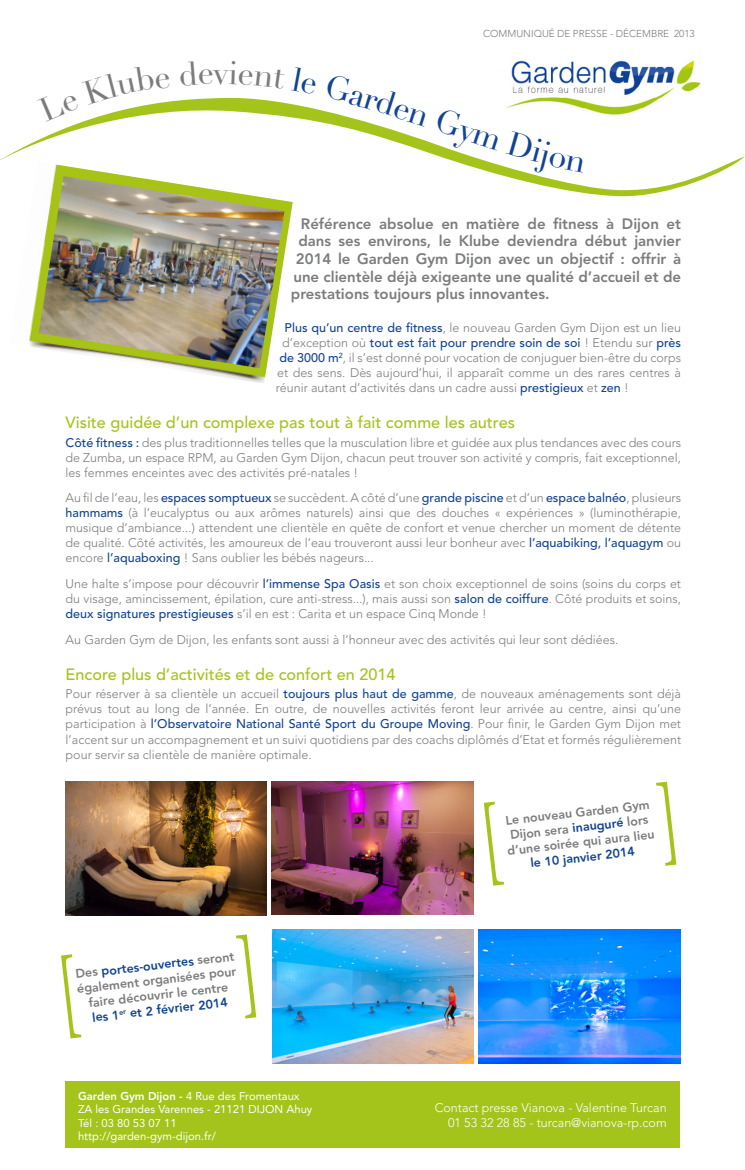
<style>
.page{position:relative;width:745px;height:1170px;background:#fff}
.page>*{position:absolute;margin:0;border:0;box-sizing:border-box;transform-origin:0 0}
.t1{font:32.5px "Didot LT Std";color:#7b7c7e}
.t2{font:500 16.25px "Avenir LT Std";color:#a4c41b}
.t3{font:800 15px "Avenir LT Std";color:#7b7c7e}
.t4{font:300 12.5px/15px "Avenir LT Std";color:#7b7c7e;text-align:justify}
.t5{font:800 12.5px/15px "Avenir LT Std";color:#7b7c7e;text-align:center}
.t6{font:300 12.5px "Avenir LT Std";color:#fff}
.t7{font:500 12.5px "Avenir LT Std";color:#124493}
.t8{font:800 12.5px "Avenir LT Std";color:#124493}
.t9{font:11.25px "Avenir LT Std";color:#fff}
.t10{font:300 10px "Avenir LT Std";color:#7b7c7e}
.s1{font-weight:500;color:#124493}
.s2{font-weight:300;color:#7b7c7e}
.s3{color:#7b7c7e}
.s4{font-weight:800}
.s5{color:#124493}
</style>
<div class="page">
<div style="left:66px;top:1081px;width:613px;height:67px;background:#a4c41b"></div>
<img style="left:511px;top:60px;width:190px;height:38px">
<img style="left:28px;top:200px;width:264px;height:183px">
<img style="left:39px;top:197px;width:245px;height:171px">
<svg style="left:0;top:98px;width:744px;height:99px"></svg>
<img style="left:272px;top:781px;width:201px;height:133px">
<img style="left:478px;top:929px;width:201px;height:134px">
<img style="left:66px;top:781px;width:200px;height:134px">
<img style="left:272px;top:929px;width:201px;height:134px">
<svg style="left:37px;top:98px;width:133px;height:23px"></svg>
<svg style="left:325px;top:98px;width:103px;height:28px"></svg>
<svg style="left:434px;top:108px;width:151px;height:65px"></svg>
<p class="t1" style="left:213px;top:53px;width:17px">v</p>
<p class="t10" style="left:483px;top:28px;width:213px">COMMUNIQUÉ DE PRESSE - DÉCEMBRE 2013</p>
<p class="t3" style="left:301px;top:215px;width:381px">Référence absolue en matière de fitness à Dijon et</p>
<p class="t3" style="left:298px;top:232px;width:384px">dans ses environs, le Klube deviendra début janvier</p>
<p class="t3" style="left:296px;top:250px;width:386px">2014 le Garden Gym Dijon avec un objectif : offrir à</p>
<p class="t3" style="left:293px;top:267px;width:389px">une clientèle déjà exigeante une qualité d’accueil et de</p>
<p class="t3" style="left:291px;top:285px;width:260px">prestations toujours plus innovantes.</p>
<p class="t4" style="left:284px;top:320px;width:397px"><span class="s1">Plus qu’un centre de fitness</span>, le nouveau Garden Gym Dijon est un lieu</p>
<p class="t7" style="left:282px;top:335px;width:400px"><span class="s2">d’exception où</span> tout est fait pour prendre soin de soi <span class="s2">! Etendu sur</span> près</p>
<p class="t4" style="left:279px;top:350px;width:402px"><span class="s1">de 3000 m</span><sup>2</sup>, il s’est donné pour vocation de conjuguer bien-être du corps</p>
<p class="t4" style="left:277px;top:365px;width:405px">et des sens. Dès aujourd’hui, il apparaît comme un des rares centres à</p>
<p class="t4" style="left:276px;top:380px;width:354px">réunir autant d’activités dans un cadre aussi <span class="s1">prestigieux</span> et <span class="s1">zen</span> !</p>
<p class="t2" style="left:66px;top:413px;width:450px">Visite guidée d’un complexe pas tout à fait comme les autres</p>
<p class="t4" style="left:66px;top:435px;width:616px"><span class="s1">Côté fitness :</span> des plus traditionnelles telles que la musculation libre et guidée aux plus tendances avec des cours de Zumba, un espace RPM, au Garden Gym Dijon, chacun peut trouver son activité y compris, fait exceptionnel, les femmes enceintes avec des activités pré-natales !</p>
<p class="t4" style="left:66px;top:490px;width:616px">Au fil de l’eau, les <span class="s1">espaces somptueux</span> se succèdent. A côté d’une <span class="s1">grande piscine</span> et d’un <span class="s1">espace balnéo</span>, plusieurs <span class="s1">hammams</span> (à l’eucalyptus ou aux arômes naturels) ainsi que des douches « expériences » (luminothérapie, musique d’ambiance...) attendent une clientèle en quête de confort et venue chercher un moment de détente de qualité. Côté activités, les amoureux de l’eau trouveront aussi leur bonheur avec <span class="s1">l’aquabiking, l’aquagym</span> ou encore <span class="s1">l’aquaboxing</span> ! Sans oublier les bébés nageurs...</p>
<p class="t4" style="left:66px;top:576px;width:616px">Une halte s’impose pour découvrir <span class="s1">l’immense Spa Oasis</span> et son choix exceptionnel de soins (soins du corps et du visage, amincissement, épilation, cure anti-stress...), mais aussi son <span class="s1">salon de coiffure</span>. Côté produits et soins, <span class="s1">deux signatures prestigieuses</span> s’il en est : Carita et un espace Cinq Monde !</p>
<p class="t4" style="left:66px;top:631px;width:554px">Au Garden Gym de Dijon, les enfants sont aussi à l’honneur avec des activités qui leur sont dédiées.</p>
<p class="t2" style="left:66px;top:664px;width:331px">Encore plus d’activités et de confort en 2014</p>
<p class="t4" style="left:66px;top:686px;width:616px">Pour réserver à sa clientèle un accueil <span class="s1">toujours plus haut de gamme</span>, de nouveaux aménagements sont déjà prévus tout au long de l’année. En outre, de nouvelles activités feront leur arrivée au centre, ainsi qu’une participation à <span class="s1">l’Observatoire National Santé Sport du Groupe Moving</span>. Pour finir, le Garden Gym Dijon met l’accent sur un accompagnement et un suivi quotidiens par des coachs diplômés d’Etat et formés régulièrement pour servir sa clientèle de manière optimale.</p>
<p class="t8" style="left:75px;top:965px;width:161px;rotate:-6deg"><span class="s3">Des</span> portes-ouvertes <span class="s3">seront</span></p>
<p class="t5" style="left:76px;top:980px;width:161px;rotate:-6deg">également organisées pour</p>
<p class="t5" style="left:88px;top:994px;width:142px;rotate:-6deg">faire découvrir le centre</p>
<p class="t8" style="left:92px;top:1009px;width:29px;rotate:-6deg">les 1</p>
<p class="t8" style="left:129px;top:1005px;width:100px;rotate:-6deg">et 2 février 2014</p>
<p class="t9" style="left:78px;top:1088px;width:223px"><span class="s4">Garden Gym Dijon -</span> 4 Rue des Fromentaux</p>
<p class="t9" style="left:78px;top:1102px;width:236px">ZA les Grandes Varennes - 21121 DIJON Ahuy</p>
<p class="t9" style="left:78px;top:1115px;width:100px">Tél : 03 80 53 07 11</p>
<p class="t9" style="left:78px;top:1129px;width:139px">http://garden-gym-dijon.fr/</p>
<p class="t5" style="left:503px;top:812px;width:149px;rotate:-6deg">Le nouveau Garden Gym<br>Dijon sera <span class="s5">inauguré</span> lors d’une soirée qui aura lieu <span class="s5">le 10 janvier 2014</span></p>
<p class="t6" style="left:434px;top:1100px;width:233px">Contact presse Vianova - Valentine Turcan</p>
<p class="t6" style="left:447px;top:1115px;width:220px">01 53 32 28 85 - turcan@vianova-rp.com</p>
</div>
